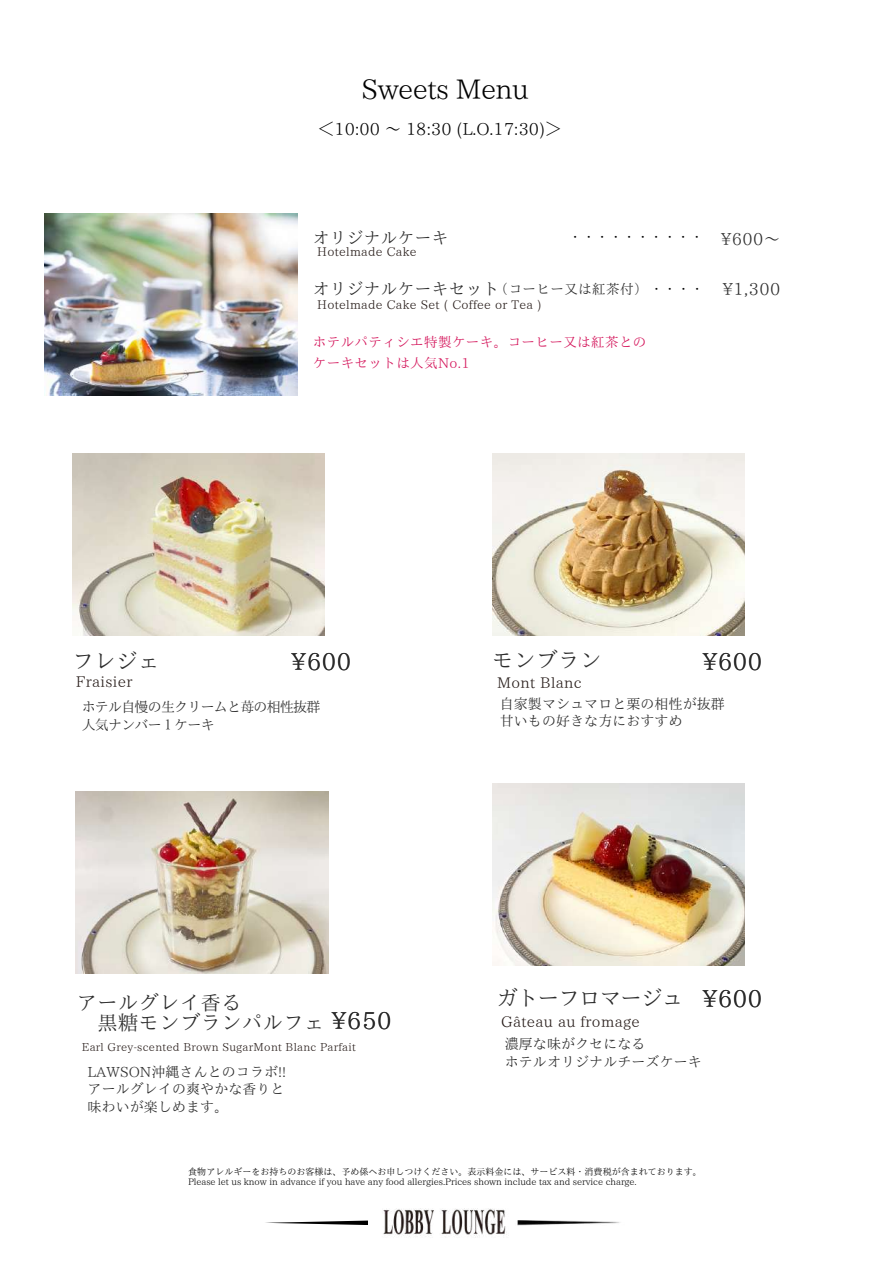
<style>
.page{position:relative;width:894px;height:1264px;background:#fff}
.page>*{position:absolute;margin:0;border:0;box-sizing:border-box;transform-origin:0 0}
.t1{font:27px "IP Aex Mincho";letter-spacing:-.02em;color:#000}
.t2{font:23.25px "IP Aex Mincho";letter-spacing:.03em;color:#2b2b2b}
.t3{font:21.3px "IP Aex Mincho";letter-spacing:-.03em;color:#2b2b2b}
.t4{font:20.1px/20.2px "IP Aex Mincho";letter-spacing:.03em;color:#2b2b2b}
.t5{font:16.5px "IP Aex Mincho";letter-spacing:.03em;color:#2b2b2b}
.t6{font:16.5px "IP Aex Mincho";color:#000}
.t7{font:14.7px "IP Aex Mincho";letter-spacing:.03em;color:#231815}
.t8{font:13.95px/17.4px "IP Aex Mincho";letter-spacing:.01em;color:#2b2b2b}
.t9{font:13.95px/18px "IP Aex Mincho";letter-spacing:-.05em;color:#2b2b2b}
.t10{font:13.5px/20.2px "IP Aex Mincho";letter-spacing:.03em;color:#d4145a}
.t11{font:13.5px "IP Aex Mincho";color:#000}
.t12{font:12px "IP Aex Mincho";letter-spacing:.03em;color:#231815}
.t13{font:10.95px "IP Aex Mincho";letter-spacing:.03em;color:#231815}
.t14{font:9px/10.8px "IP Aex Mincho";color:#000}
.s1{font-size:16.5px;color:#2b2b2b}
.s2{font-size:13.5px}
.s3{font-size:13.5px;color:#000}
</style>
<div class="page">
<svg style="left:265px;top:1220px;width:103px;height:4px"></svg>
<img style="left:383px;top:1208px;width:237px;height:30px">
<img style="left:72px;top:453px;width:252px;height:183px">
<img style="left:492px;top:783px;width:252px;height:182px">
<img style="left:492px;top:453px;width:252px;height:183px">
<img style="left:76px;top:791px;width:252px;height:182px">
<img style="left:45px;top:213px;width:252px;height:183px">
<h1 class="t1" style="left:361px;top:75px;width:168px">Sweets Menu</h1>
<h3 class="t6" style="left:318px;top:121px;width:245px">＜10:00 ～ 18:30 (L.O.17:30)＞</h3>
<h3 class="t5" style="left:313px;top:230px;width:137px">オリジナルケーキ</h3>
<h3 class="t11" style="left:568px;top:230px;width:210px">・・・・・・・・・・ <span class="s1">¥600～</span></h3>
<h3 class="t12" style="left:317px;top:245px;width:101px">Hotelmade Cake</h3>
<h3 class="t5" style="left:313px;top:281px;width:469px">オリジナルケーキセット<span class="s2">（コーヒー又は紅茶付）</span><span class="s3">・・・・</span> ¥1,300</h3>
<h3 class="t12" style="left:317px;top:298px;width:226px">Hotelmade Cake Set ( Coffee or Tea )</h3>
<h3 class="t3" style="left:72px;top:650px;width:89px">フレジェ</h3>
<h3 class="t7" style="left:76px;top:674px;width:58px">Fraisier</h3>
<h3 class="t10" style="left:313px;top:332px;width:335px">ホテルパティシエ特製ケーキ。コーヒー又は紅茶とのケーキセットは人気No.1</h3>
<h3 class="t3" style="left:492px;top:649px;width:111px">モンブラン</h3>
<h3 class="t7" style="left:497px;top:674px;width:86px">Mont Blanc</h3>
<h2 class="t2" style="left:291px;top:650px;width:61px">¥600</h2>
<h2 class="t2" style="left:702px;top:649px;width:61px">¥600</h2>
<h3 class="t9" style="left:82px;top:698px;width:240px">ホテル自慢の生クリームと苺の相性抜群人気ナンバー１ケーキ</h3>
<h3 class="t4" style="left:97px;top:991px;width:228px;text-indent:-21px">アールグレイ香る<br>黒糖モンブランパルフェ</h3>
<p class="t13" style="left:82px;top:1041px;width:275px">Earl Grey-scented Brown SugarMont Blanc Parfait</p>
<h2 class="t2" style="left:332px;top:1008px;width:61px">¥650</h2>
<h3 class="t8" style="left:88px;top:1062px;width:200px;text-align:justify">LAWSON沖縄さんとのコラボ!!アールグレイの爽やかな香りと味わいが楽しめます。</h3>
<h3 class="t8" style="left:499px;top:695px;width:226px">自家製マシュマロと栗の相性が抜群甘いもの好きな方におすすめ</h3>
<h3 class="t3" style="left:496px;top:987px;width:188px">ガトーフロマージュ</h3>
<h3 class="t7" style="left:501px;top:1014px;width:140px">Gâteau au fromage</h3>
<h2 class="t2" style="left:702px;top:986px;width:61px">¥600</h2>
<h3 class="t8" style="left:504px;top:1035px;width:198px">濃厚な味がクセになる<br>ホテルオリジナルチーズケーキ</h3>
<p class="t14" style="left:188px;top:1165px;width:515px">食物アレルギーをお持ちのお客様は、予め係へお申しつけください。表示料金には、サービス料・消費税が含まれております。<br>Please let us know in advance if you have any food allergies.Prices shown include tax and service charge.</p>
</div>
